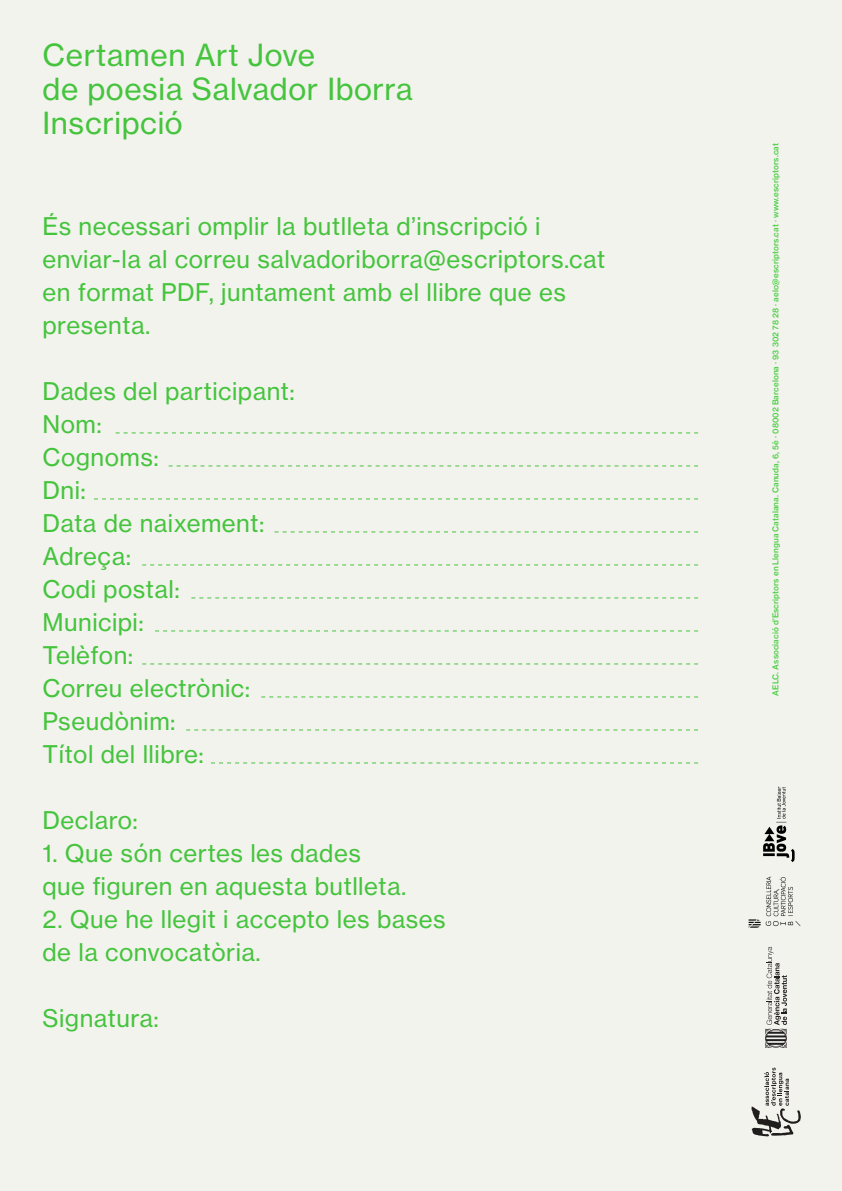
<style>
.page{position:relative;width:842px;height:1191px;background:#f3f3ee}
.page>*{position:absolute;margin:0;border:0;box-sizing:border-box;transform-origin:0 0}
.t1{font:30px/34px "N Haas Grotesk TX Pro 55 Rg";letter-spacing:.02em;color:#49ce42}
.t2{font:24px/33px "N Haas Grotesk TX Pro 55 Rg";letter-spacing:.02em;color:#49ce42}
.t3{font:8px "N Haas Grotesk TX Pro 65 Md";letter-spacing:.01em;color:#49ce42}
</style>
<div class="page">
<svg style="left:116px;top:432px;width:582px;height:1px"></svg>
<svg style="left:169px;top:465px;width:529px;height:1px"></svg>
<svg style="left:94px;top:498px;width:604px;height:1px"></svg>
<svg style="left:274px;top:531px;width:424px;height:1px"></svg>
<svg style="left:142px;top:564px;width:556px;height:1px"></svg>
<svg style="left:191px;top:597px;width:507px;height:1px"></svg>
<svg style="left:155px;top:630px;width:543px;height:1px"></svg>
<svg style="left:142px;top:663px;width:556px;height:1px"></svg>
<svg style="left:261px;top:696px;width:437px;height:1px"></svg>
<svg style="left:186px;top:729px;width:512px;height:1px"></svg>
<svg style="left:211px;top:762px;width:487px;height:1px"></svg>
<svg style="left:765px;top:946px;width:22px;height:101px"></svg>
<svg style="left:751px;top:1067px;width:50px;height:69px"></svg>
<img style="left:748px;top:876px;width:53px;height:52px">
<img style="left:763px;top:786px;width:32px;height:76px">
<p class="t1" style="left:43px;top:38px;width:372px">Certamen Art Jove<br>de poesia Salvador Iborra<br>Inscripció</p>
<p class="t2" style="left:43px;top:210px;width:564px">És necessari omplir la butlleta d’inscripció i enviar-la al correu salvadoriborra@escriptors.cat en format PDF, juntament amb el llibre que es presenta.</p>
<p class="t2" style="left:43px;top:375px;width:254px">Dades del participant:<br>Nom:<br>Cognoms:<br>Dni:<br>Data de naixement:<br>Adreça:<br>Codi postal:<br>Municipi:<br>Telèfon:<br>Correu electrònic:<br>Pseudònim:<br>Títol del llibre:</p>
<p class="t2" style="left:43px;top:804px;width:97px">Declaro:</p>
<p class="t2" style="left:43px;top:837px;width:365px">1. Que són certes les dades que figuren en aquesta butlleta.</p>
<p class="t2" style="left:43px;top:903px;width:405px">2. Que he llegit i accepto les bases de la convocatòria.</p>
<p class="t2" style="left:43px;top:1002px;width:118px">Signatura:</p>
<p class="t3" style="left:771px;top:695px;width:554px;rotate:-90deg">AELC. Associació d’Escriptors en Llengua Catalana. Canuda, 6, 5è · 08002 Barcelona · 93 302 78 28 · aelc@escriptors.cat · www.escriptors.cat</p>
</div>
